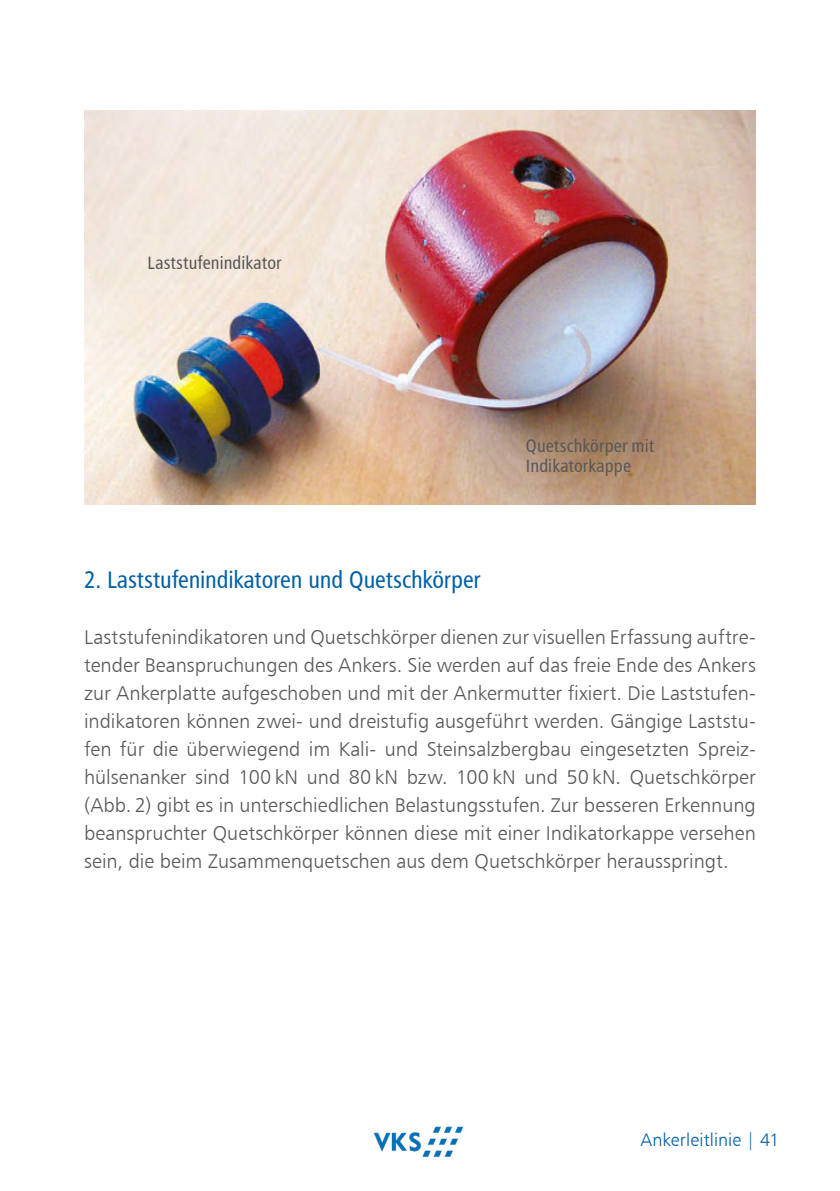
<style>
.page{position:relative;width:840px;height:1191px;background:#fff}
.page>*{position:absolute;margin:0;border:0;box-sizing:border-box;transform-origin:0 0}
.t1{font:24px "Humanist 777 BT Roman Condensed B";color:#0060a7}
.t2{font:20px/28px "Humanist 777 BT Light B";letter-spacing:.005em;color:#575756;text-align:justify}
.t3{font:18px/20px "Humanist 777 BT Roman Condensed B";letter-spacing:.01em;color:#575756}
.t4{font:18px "Humanist 777 BT Light B";letter-spacing:.005em;color:#0060a7}
</style>
<div class="page">
<img style="left:373px;top:1126px;width:91px;height:31px">
<img style="left:84px;top:110px;width:671px;height:394px">
<p class="t3" style="left:147px;top:253px;width:135px">Laststufenindikator</p>
<p class="t3" style="left:525px;top:436px;width:130px">Quetschkörper mit<br>Indikatorkappe</p>
<p class="t1" style="left:84px;top:565px;width:397px">2. Laststufenindikatoren und Quetschkörper</p>
<p class="t2" style="left:84px;top:623px;width:673px">Laststufenindikatoren und Quetschkörper dienen zur visuellen Erfassung auftre&shy;tender Beanspruchungen des Ankers. Sie werden auf das freie Ende des Ankers zur Ankerplatte aufgeschoben und mit der Ankermutter fixiert. Die Laststufen&shy;indikatoren können zwei- und dreistufig ausgeführt werden. Gängige Laststu&shy;fen für die überwiegend im Kali- und Steinsalzbergbau eingesetzten Spreiz&shy;hülsenanker sind 100 kN und 80 kN bzw. 100 kN und 50 kN. Quetschkörper (Abb. 2) gibt es in unterschiedlichen Belastungsstufen. Zur besseren Erkennung beanspruchter Quetschkörper können diese mit einer Indikatorkappe versehen sein, die beim Zusammenquetschen aus dem Quetschkörper herausspringt.</p>
<p class="t4" style="left:640px;top:1128px;width:140px">Ankerleitlinie | 41</p>
</div>
